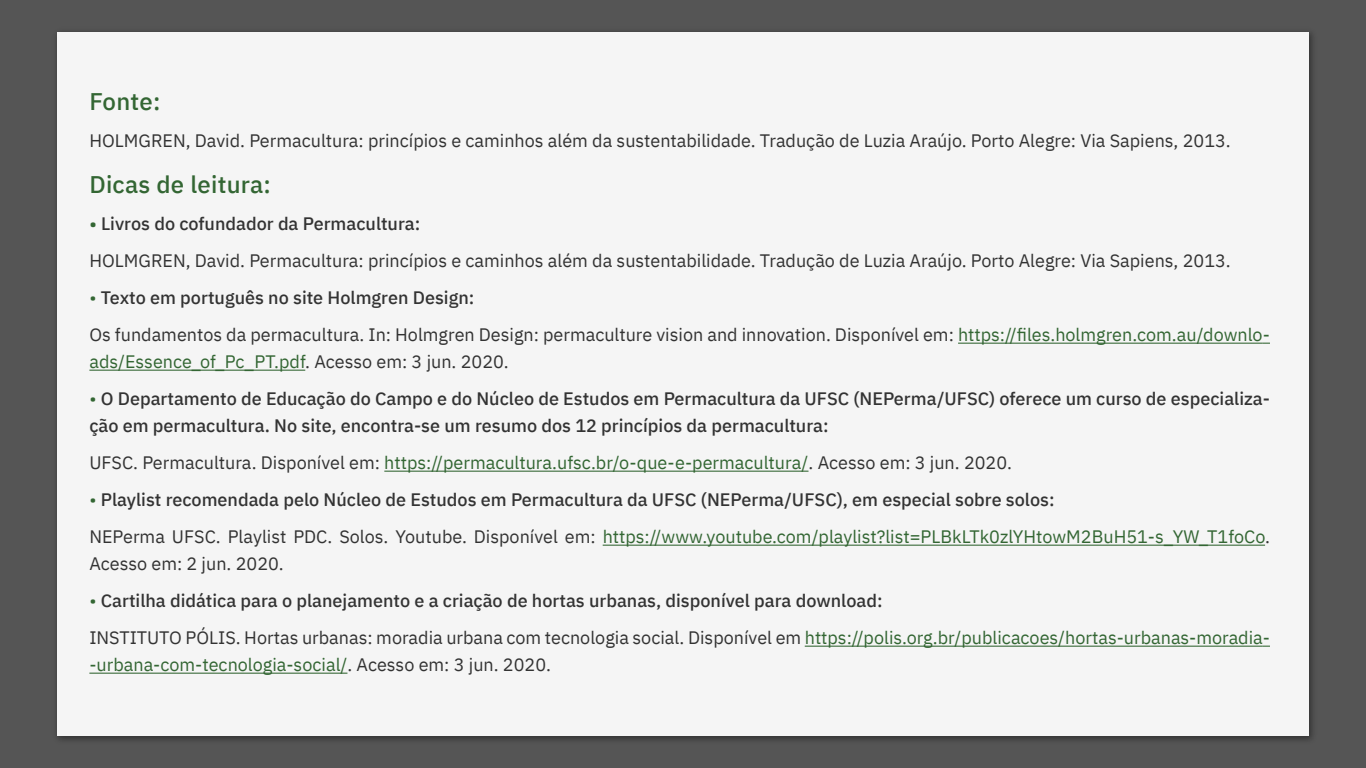
<style>
.page{position:relative;width:1366px;height:768px;background:#555}
.page>*{position:absolute;margin:0;border:0;box-sizing:border-box;transform-origin:0 0}
.t1{font:500 24px "IBM Plex Sans";letter-spacing:.01em;color:#363}
.t2{font:500 18px/37px "IBM Plex Sans";color:#333}
.t3{font:18px/37px "IBM Plex Sans";color:#333}
.t4{font:18px "IBM Plex Sans";color:#363}
.s1{font-weight:500;color:#363}
.s2{font-weight:500}
.s3{color:#363}
.s4{color:#333}
.s5{font-weight:400;color:#363}
.s6{font-weight:400}
</style>
<div class="page">
<div style="left:57px;top:32px;width:1252px;height:704px;background:#f5f5f5"></div>
<hr style="left:958px;top:343px;width:305px;height:1px;background:#363">
<hr style="left:89px;top:370px;width:216px;height:1px;background:#363">
<hr style="left:384px;top:471px;width:425px;height:1px;background:#363">
<hr style="left:603px;top:545px;width:662px;height:1px;background:#363">
<hr style="left:805px;top:646px;width:458px;height:1px;background:#363">
<hr style="left:89px;top:673px;width:258px;height:1px;background:#363">
<h1 class="t1" style="left:89px;top:83px;width:73px">Fonte:</h1>
<p class="t3" style="left:89px;top:121px;width:1143px">HOLMGREN, David. Permacultura: princípios e caminhos além da sustentabilidade. Tradução de Luzia Araújo. Porto Alegre: Via Sapiens, 2013.</p>
<h1 class="t1" style="left:89px;top:166px;width:183px">Dicas de leitura:</h1>
<p class="t3" style="left:89px;top:204px;width:1143px"><span class="s1">•</span> <span class="s2">Livros do cofundador da Permacultura:<br></span>HOLMGREN, David. Permacultura: princípios e caminhos além da sustentabilidade. Tradução de Luzia Araújo. Porto Alegre: Via Sapiens, 2013.</p>
<p class="t3" style="left:89px;top:278px;width:1182px"><span class="s3">•</span> <span class="s2">Texto em português no site Holmgren Design:<br></span>Os fundamentos da permacultura. In: Holmgren Design: permaculture vision and innovation. Disponível em: <span class="s3">https://files.holmgren.com.au/downlo-</span></p>
<p class="t4" style="left:89px;top:348px;width:421px">ads/Essence_of_Pc_PT.pdf<span class="s4">. Acesso em: 3 jun. 2020.</span></p>
<p class="t2" style="left:89px;top:384px;width:1182px;line-height:27px"><span class="s5">•</span> O Departamento de Educação do Campo e do Núcleo de Estudos em Permacultura da UFSC (NEPerma/UFSC) oferece um curso de especializa&shy;ção em permacultura. No site, encontra-se um resumo dos 12 princípios da permacultura:</p>
<p class="t3" style="left:89px;top:443px;width:924px">UFSC. Permacultura. Disponível em: <span class="s3">https://permacultura.ufsc.br/o-que-e-permacultura/</span>. Acesso em: 3 jun. 2020.</p>
<p class="t2" style="left:89px;top:480px;width:1182px"><span class="s5">•</span> Playlist recomendada pelo Núcleo de Estudos em Permacultura da UFSC (NEPerma/UFSC), em especial sobre solos:<br><span class="s6">NEPerma UFSC. Playlist PDC. Solos. Youtube. Disponível em:</span> <span class="s5">https://www.youtube.com/playlist?list=PLBkLTk0zlYHtowM2BuH51-s_YW_T1foCo</span><span class="s6">.</span></p>
<p class="t3" style="left:89px;top:544px;width:196px">Acesso em: 2 jun. 2020.</p>
<p class="t2" style="left:89px;top:581px;width:1182px"><span class="s5">•</span> Cartilha didática para o planejamento e a criação de hortas urbanas, disponível para download:<br><span class="s6">INSTITUTO PÓLIS. Hortas urbanas: moradia urbana com tecnologia social. Disponível em</span> <span class="s5">https://polis.org.br/publicacoes/hortas-urbanas-moradia-</span></p>
<p class="t4" style="left:89px;top:651px;width:463px">-urbana-com-tecnologia-social/<span class="s4">. Acesso em: 3 jun. 2020.</span></p>
</div>
